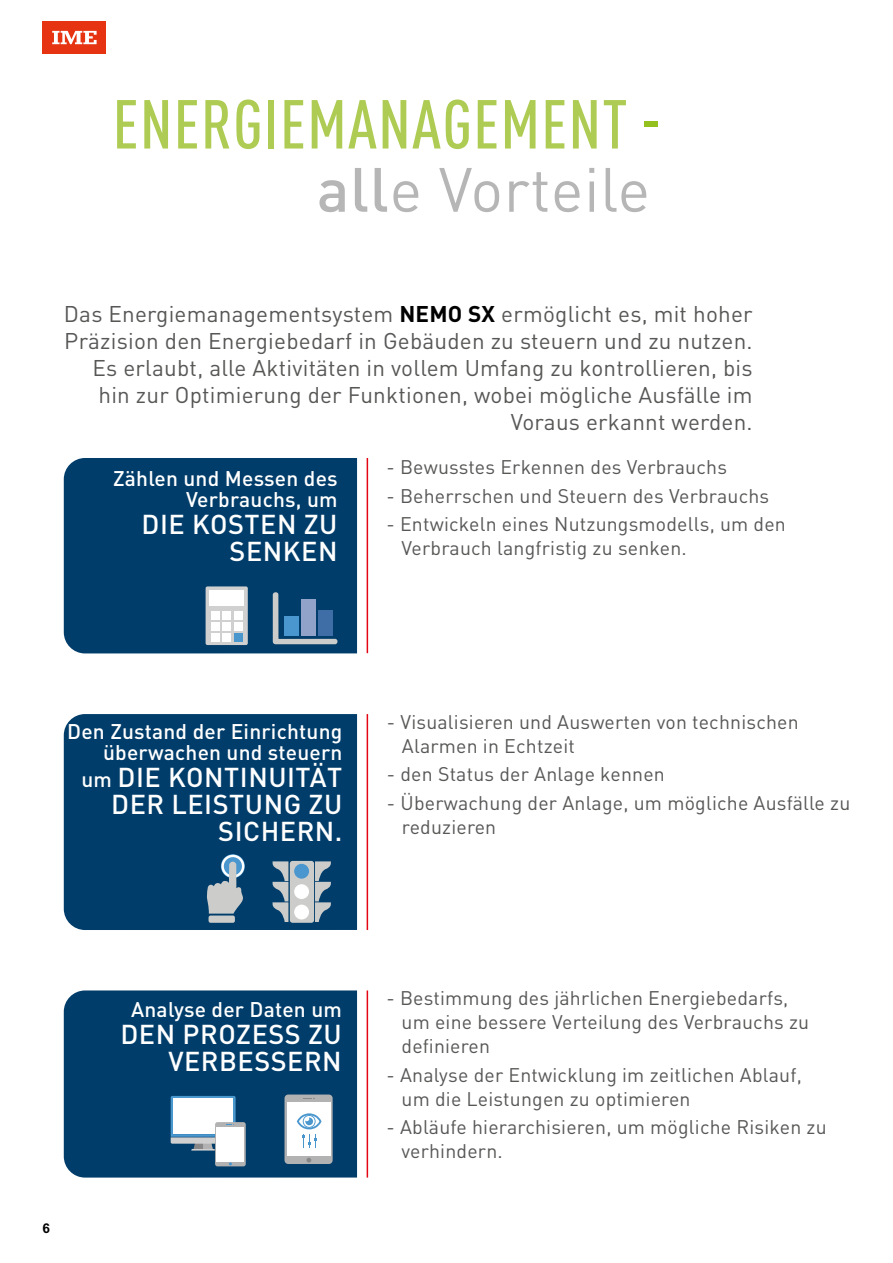
<style>
.page{position:relative;width:893px;height:1263px;background:#fff}
.page>*{position:absolute;margin:0;border:0;box-sizing:border-box;transform-origin:0 0}
.t1{font:500 condensed 68.1px "DIN Pro";letter-spacing:.02em;color:#aecc53}
.t2{font:61.5px "DIN Pro";letter-spacing:.01em;color:#b7b6b6}
.t3{font:500 27px/27px "DIN Pro";letter-spacing:.02em;color:#fff;text-align:right}
.t4{font:22.5px/27px "DIN Pro";letter-spacing:.01em;color:#575756;text-align:right}
.t5{font:500 21px/21px "DIN Pro";letter-spacing:.01em;color:#fff;text-align:right}
.t6{font:19.5px/24px "DIN Pro";letter-spacing:.01em;color:#575756}
.t7{font:700 13.5px "Arial";color:#000}
.s1{color:#95c11f}
.s2{font-weight:500}
.s3{font-weight:700;color:#000}
.s4{font-size:21px}
</style>
<div class="page">
<div style="left:43px;top:21px;width:63px;height:33px;background:#e63312"></div>
<svg style="left:52px;top:31px;width:45px;height:13px"></svg>
<div style="left:64px;top:458px;width:293px;height:195px;background:#003d6a"></div>
<div style="left:64px;top:714px;width:293px;height:216px;background:#003d6a"></div>
<div style="left:64px;top:990px;width:293px;height:187px;background:#003d6a"></div>
<hr style="left:367px;top:458px;width:1px;height:195px;background:#e30613">
<hr style="left:367px;top:990px;width:1px;height:187px;background:#e30613">
<hr style="left:367px;top:714px;width:1px;height:216px;background:#e30613">
<div style="left:206px;top:586px;width:42px;height:59px;background:#d0d0d0;border-radius:2px"></div>
<div style="left:209px;top:590px;width:35px;height:15px;background:#fff"></div>
<div style="left:211px;top:611px;width:9px;height:8px;background:#fff"></div>
<div style="left:223px;top:611px;width:8px;height:8px;background:#fff"></div>
<div style="left:234px;top:611px;width:8px;height:8px;background:#fff"></div>
<div style="left:211px;top:622px;width:9px;height:8px;background:#fff"></div>
<div style="left:223px;top:622px;width:8px;height:8px;background:#fff"></div>
<div style="left:234px;top:622px;width:8px;height:8px;background:#fff"></div>
<div style="left:211px;top:633px;width:9px;height:8px;background:#fff"></div>
<div style="left:223px;top:633px;width:8px;height:8px;background:#fff"></div>
<div style="left:234px;top:633px;width:8px;height:8px;background:#4a97ce"></div>
<svg style="left:215px;top:1122px;width:31px;height:44px"></svg>
<svg style="left:171px;top:1096px;width:65px;height:54px"></svg>
<div style="left:217px;top:1127px;width:27px;height:34px;background:#fff"></div>
<div style="left:284px;top:1094px;width:49px;height:70px;background:#b3b2b2;border-radius:4px"></div>
<svg style="left:306px;top:1158px;width:5px;height:4px"></svg>
<div style="left:287px;top:1102px;width:44px;height:54px;background:#fff"></div>
<svg style="left:297px;top:1113px;width:25px;height:34px"></svg>
<div style="left:290px;top:861px;width:24px;height:62px;background:#cccccb;border-radius:3px"></div>
<svg style="left:315px;top:861px;width:16px;height:61px"></svg>
<svg style="left:273px;top:861px;width:15px;height:61px"></svg>
<div style="left:294px;top:905px;width:15px;height:14px;background:#fff;border-radius:50%"></div>
<div style="left:294px;top:884px;width:15px;height:15px;background:#fff;border-radius:50%"></div>
<div style="left:294px;top:864px;width:15px;height:15px;background:#4a96ce;border-radius:50%"></div>
<svg style="left:221px;top:854px;width:24px;height:24px"></svg>
<svg style="left:223px;top:856px;width:20px;height:20px"></svg>
<div style="left:221px;top:855px;width:23px;height:23px;border:2px solid #fff;border-radius:50%"></div>
<svg style="left:207px;top:862px;width:36px;height:52px;background:#879eaf"></svg>
<div style="left:209px;top:915px;width:26px;height:8px;background:#cccccb;border-radius:2px"></div>
<svg style="left:273px;top:592px;width:64px;height:52px;background:#3a6687"></svg>
<div style="left:284px;top:616px;width:14px;height:20px;background:#4a96ce"></div>
<div style="left:301px;top:599px;width:14px;height:37px;background:#92a3c9"></div>
<div style="left:318px;top:610px;width:14px;height:26px;background:#3e6ea5"></div>
<h1 class="t1" style="left:113px;top:84px;width:550px">ENERGIEMANAGEMENT <span class="s1">-</span></h1>
<h2 class="t2" style="left:317px;top:148px;width:335px"><span class="s2">all</span>e Vorteile</h2>
<p class="t4" style="left:64px;top:300px;width:690px">Das Energiemanagementsystem <span class="s3">NEMO SX</span> ermöglicht es, mit hoher Präzision den Energiebedarf in Gebäuden zu steuern und zu nutzen.<br>Es erlaubt, alle Aktivitäten in vollem Umfang zu kontrollieren, bis hin zur Optimierung der Funktionen, wobei mögliche Ausfälle im Voraus erkannt werden.</p>
<p class="t5" style="left:113px;top:467px;width:226px">Zählen und Messen des<br>Verbrauchs, um</p>
<h3 class="t3" style="left:142px;top:510px;width:197px">DIE KOSTEN ZU<br>SENKEN</h3>
<p class="t6" style="left:386px;top:454px;width:342px">- Bewusstes Erkennen des Verbrauchs</p>
<p class="t6" style="left:386px;top:483px;width:384px">- Beherrschen und Steuern des Verbrauchs</p>
<p class="t6" style="left:401px;top:511px;width:386px;text-indent:-15px">- Entwickeln eines Nutzungsmodells, um den<br>Verbrauch langfristig zu senken.</p>
<p class="t5" style="left:67px;top:720px;width:277px">Den Zustand der Einrichtung überwachen und steuern</p>
<h3 class="t3" style="left:81px;top:763px;width:262px"><span class="s4">um</span> DIE KONTINUITÄT<br>DER LEISTUNG ZU<br>SICHERN.</h3>
<p class="t6" style="left:402px;top:709px;width:398px;text-indent:-15px">- Visualisieren und Auswerten von technischen<br>Alarmen in Echtzeit</p>
<p class="t6" style="left:387px;top:761px;width:279px">- den Status der Anlage kennen</p>
<p class="t6" style="left:402px;top:790px;width:450px;text-indent:-15px">- Überwachung der Anlage, um mögliche Ausfälle zu reduzieren</p>
<p class="t7" style="left:43px;top:1220px;width:9px">6</p>
<p class="t5" style="left:131px;top:998px;width:212px">Analyse der Daten um</p>
<h3 class="t3" style="left:120px;top:1019px;width:223px">DEN PROZESS ZU<br>VERBESSERN</h3>
<p class="t6" style="left:401px;top:985px;width:409px;text-indent:-15px">- Bestimmung des jährlichen Energiebedarfs, um eine bessere Verteilung des Verbrauchs zu definieren</p>
<p class="t6" style="left:401px;top:1062px;width:402px;text-indent:-15px">- Analyse der Entwicklung im zeitlichen Ablauf, um die Leistungen zu optimieren</p>
<p class="t6" style="left:401px;top:1114px;width:427px;text-indent:-15px">- Abläufe hierarchisieren, um mögliche Risiken zu verhindern.</p>
</div>
